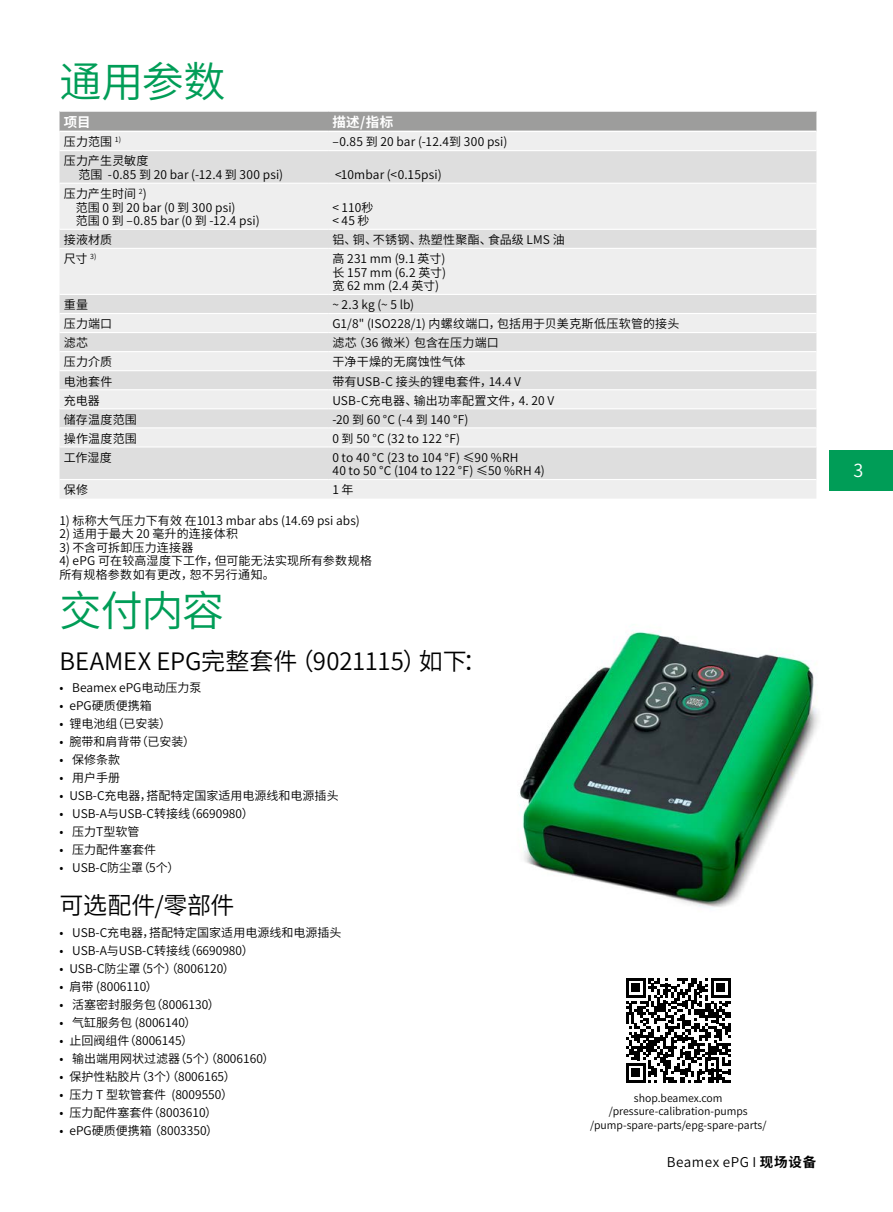
<style>
.page{position:relative;width:893px;height:1212px;background:#fff}
.page>*{position:absolute;margin:0;border:0;box-sizing:border-box;transform-origin:0 0}
.t1{font:42px "Source Han Sans CN";letter-spacing:-.025em;color:#009d57}
.t2{font:24px "Source Han Sans CN";letter-spacing:-.005em;color:#000}
.t3{font:18px "Source Han Sans CN";color:#fff}
.t4{font:13.5px "Source Han Sans CN";letter-spacing:.04em;color:#000}
.t5{font:700 13.5px "Source Han Sans CN";color:#fff}
.t6{font:12px/13.5px "Source Han Sans CN";color:#000}
.t7{font:12px "Source Han Sans CN";letter-spacing:.02em;color:#000}
.t8{font:12px/13.5px "Source Han Sans CN";letter-spacing:.025em;color:#000}
.t9{font:10.5px/13.5px "Source Han Sans CN";color:#000;text-align:center}
.s1{font-weight:700}
</style>
<div class="page">
<div style="left:60px;top:112px;width:756px;height:19px;background:#9d9d9c"></div>
<div style="left:60px;top:132px;width:756px;height:367px;background:#eee"></div>
<svg style="left:60px;top:151px;width:756px;height:328px;background:#e6e6e6"></svg>
<hr style="left:60px;top:150px;width:268px;height:1px;background:#fff">
<hr style="left:328px;top:150px;width:488px;height:1px;background:#fff">
<hr style="left:60px;top:229px;width:268px;height:1px;background:#fff">
<hr style="left:328px;top:229px;width:488px;height:1px;background:#fff">
<hr style="left:60px;top:294px;width:268px;height:1px;background:#fff">
<hr style="left:328px;top:294px;width:488px;height:1px;background:#fff">
<hr style="left:60px;top:332px;width:268px;height:1px;background:#fff">
<hr style="left:328px;top:332px;width:488px;height:1px;background:#fff">
<hr style="left:60px;top:370px;width:268px;height:1px;background:#fff">
<hr style="left:328px;top:370px;width:488px;height:1px;background:#fff">
<hr style="left:60px;top:408px;width:268px;height:1px;background:#fff">
<hr style="left:328px;top:408px;width:488px;height:1px;background:#fff">
<hr style="left:60px;top:446px;width:268px;height:1px;background:#fff">
<hr style="left:328px;top:446px;width:488px;height:1px;background:#fff">
<hr style="left:60px;top:183px;width:268px;height:1px;background:#fff">
<hr style="left:328px;top:183px;width:488px;height:1px;background:#fff">
<hr style="left:60px;top:248px;width:268px;height:1px;background:#fff">
<hr style="left:328px;top:248px;width:488px;height:1px;background:#fff">
<hr style="left:60px;top:313px;width:268px;height:1px;background:#fff">
<hr style="left:328px;top:313px;width:488px;height:1px;background:#fff">
<hr style="left:60px;top:351px;width:268px;height:1px;background:#fff">
<hr style="left:328px;top:351px;width:488px;height:1px;background:#fff">
<hr style="left:60px;top:389px;width:268px;height:1px;background:#fff">
<hr style="left:328px;top:389px;width:488px;height:1px;background:#fff">
<hr style="left:60px;top:427px;width:268px;height:1px;background:#fff">
<hr style="left:328px;top:427px;width:488px;height:1px;background:#fff">
<hr style="left:60px;top:479px;width:268px;height:1px;background:#fff">
<hr style="left:328px;top:479px;width:488px;height:1px;background:#fff">
<img style="left:519px;top:624px;width:300px;height:285px">
<svg style="left:626px;top:978px;width:105px;height:105px"></svg>
<div style="left:829px;top:451px;width:64px;height:40px;background:#009d57"></div>
<h1 class="t1" style="left:60px;top:58px;width:168px">通用参数</h1>
<p class="t5" style="left:64px;top:115px;width:28px">项目</p>
<p class="t5" style="left:332px;top:115px;width:62px">描述/指标</p>
<p class="t6" style="left:64px;top:135px;width:59px">压力范围 <sup>1)</sup></p>
<p class="t6" style="left:332px;top:135px;width:177px">–0.85 到 20 bar (-12.4到 300 psi)</p>
<p class="t6" style="left:78px;top:155px;width:206px;text-indent:-15px">压力产生灵敏度<br>范围 -0.85 到 20 bar (-12.4 到 300 psi)</p>
<p class="t6" style="left:335px;top:168px;width:108px">&lt;10mbar (&lt;0.15psi)</p>
<p class="t6" style="left:76px;top:187px;width:185px;text-indent:-12px">压力产生时间 <sup>2</sup>)<br>范围 0 到 20 bar (0 到 300 psi)<br>范围 0 到 –0.85 bar (0 到 -12.4 psi)</p>
<p class="t6" style="left:332px;top:201px;width:43px">&lt; 110秒&lt; 45 秒</p>
<p class="t6" style="left:64px;top:233px;width:50px">接液材质</p>
<p class="t7" style="left:332px;top:233px;width:234px">铝、铜、不锈钢、热塑性聚酯、食品级 LMS 油</p>
<p class="t6" style="left:64px;top:252px;width:34px">尺寸 <sup>3)</sup></p>
<p class="t6" style="left:332px;top:252px;width:115px;text-align:justify">高 231 mm (9.1 英寸)长 157 mm (6.2 英寸)宽 62 mm (2.4 英寸)</p>
<p class="t6" style="left:64px;top:298px;width:26px">重量</p>
<p class="t6" style="left:332px;top:298px;width:83px">~ 2.3 kg (~ 5 lb)</p>
<p class="t6" style="left:64px;top:317px;width:50px">压力端口</p>
<p class="t7" style="left:332px;top:317px;width:349px">G1/8" (ISO228/1) 内螺纹端口，包括用于贝美克斯低压软管的接头</p>
<p class="t6" style="left:64px;top:336px;width:26px">滤芯</p>
<p class="t7" style="left:332px;top:336px;width:168px">滤芯（36 微米）包含在压力端口</p>
<p class="t6" style="left:64px;top:356px;width:50px">压力介质</p>
<p class="t6" style="left:332px;top:356px;width:135px">干净干燥的无腐蚀性气体</p>
<p class="t6" style="left:64px;top:375px;width:50px">电池套件</p>
<p class="t6" style="left:332px;top:375px;width:190px">带有USB-C 接头的锂电套件，14.4 V</p>
<p class="t6" style="left:64px;top:394px;width:38px">充电器</p>
<p class="t6" style="left:332px;top:394px;width:223px">USB-C充电器、输出功率配置文件，4. 20 V</p>
<p class="t6" style="left:64px;top:413px;width:75px">储存温度范围</p>
<p class="t6" style="left:332px;top:413px;width:138px">-20 到 60 °C (-4 到 140 °F)</p>
<p class="t6" style="left:64px;top:432px;width:75px">操作温度范围</p>
<p class="t6" style="left:332px;top:432px;width:129px">0 到 50 °C (32 to 122 °F)</p>
<p class="t6" style="left:64px;top:451px;width:50px">工作湿度</p>
<p class="t8" style="left:332px;top:451px;width:214px">0 to 40 °C (23 to 104 °F) ≤90 %RH<br>40 to 50 °C (104 to 122 °F) ≤50 %RH 4)</p>
<p class="t6" style="left:64px;top:483px;width:26px">保修</p>
<p class="t6" style="left:332px;top:483px;width:23px">1 年</p>
<p class="t6" style="left:60px;top:514px;width:302px">1) 标称大气压力下有效 在1013 mbar abs (14.69 psi abs)</p>
<p class="t8" style="left:60px;top:527px;width:180px">2) 适用于最大 20 毫升的连接体积</p>
<p class="t6" style="left:60px;top:541px;width:135px">3) 不含可拆卸压力连接器</p>
<p class="t6" style="left:60px;top:554px;width:314px">4) ePG 可在较高湿度下工作，但可能无法实现所有参数规格所有规格参数如有更改，恕不另行通知。</p>
<h1 class="t1" style="left:60px;top:586px;width:166px">交付内容</h1>
<h2 class="t2" style="left:60px;top:648px;width:429px">BEAMEX ePG完整套件（9021115）如下：</h2>
<p class="t6" style="left:60px;top:681px;width:143px">• Beamex ePG电动压力泵</p>
<p class="t6" style="left:60px;top:699px;width:94px">• ePG硬质便携箱</p>
<p class="t6" style="left:60px;top:717px;width:113px">• 锂电池组（已安装）</p>
<p class="t6" style="left:60px;top:735px;width:137px">• 腕带和肩背带（已安装）</p>
<p class="t6" style="left:60px;top:753px;width:62px">• 保修条款</p>
<p class="t6" style="left:60px;top:771px;width:62px">• 用户手册</p>
<p class="t6" style="left:60px;top:789px;width:281px">• USB-C充电器，搭配特定国家适用电源线和电源插头</p>
<p class="t6" style="left:60px;top:807px;width:196px">• USB-A与USB-C转接线（6690980）</p>
<p class="t6" style="left:60px;top:825px;width:81px">• 压力T型软管</p>
<p class="t6" style="left:60px;top:843px;width:98px">• 压力配件塞套件</p>
<p class="t6" style="left:60px;top:861px;width:121px">• USB-C防尘罩（5个）</p>
<h2 class="t2" style="left:60px;top:892px;width:176px">可选配件/零部件</h2>
<p class="t6" style="left:60px;top:926px;width:283px">• USB-C充电器，搭配特定国家适用电源线和电源插头</p>
<p class="t6" style="left:60px;top:944px;width:196px">• USB-A与USB-C转接线（6690980）</p>
<p class="t6" style="left:60px;top:962px;width:177px">• USB-C防尘罩（5个）（8006120）</p>
<p class="t6" style="left:60px;top:980px;width:100px">• 肩带 (8006110）</p>
<p class="t6" style="left:60px;top:998px;width:162px">• 活塞密封服务包（8006130）</p>
<p class="t6" style="left:60px;top:1016px;width:139px">• 气缸服务包 (8006140）</p>
<p class="t6" style="left:60px;top:1034px;width:135px">• 止回阀组件（8006145）</p>
<p class="t6" style="left:60px;top:1052px;width:216px">• 输出端用网状过滤器（5个）（8006160）</p>
<p class="t6" style="left:60px;top:1070px;width:178px">• 保护性粘胶片（3个）（8006165）</p>
<p class="t6" style="left:60px;top:1088px;width:175px">• 压力 T 型软管套件 (8009550）</p>
<p class="t6" style="left:60px;top:1106px;width:159px">• 压力配件塞套件（8003610）</p>
<p class="t6" style="left:60px;top:1124px;width:160px">• ePG硬质便携箱 （8003350）</p>
<p class="t9" style="left:590px;top:1091px;width:178px">shop.beamex.com /pressure-calibration-pumps /pump-spare-parts/epg-spare-parts/</p>
<p class="t4" style="left:667px;top:1155px;width:151px">Beamex ePG I <span class="s1">现场设备</span></p>
<h3 class="t3" style="left:853px;top:461px;width:11px">3</h3>
</div>
